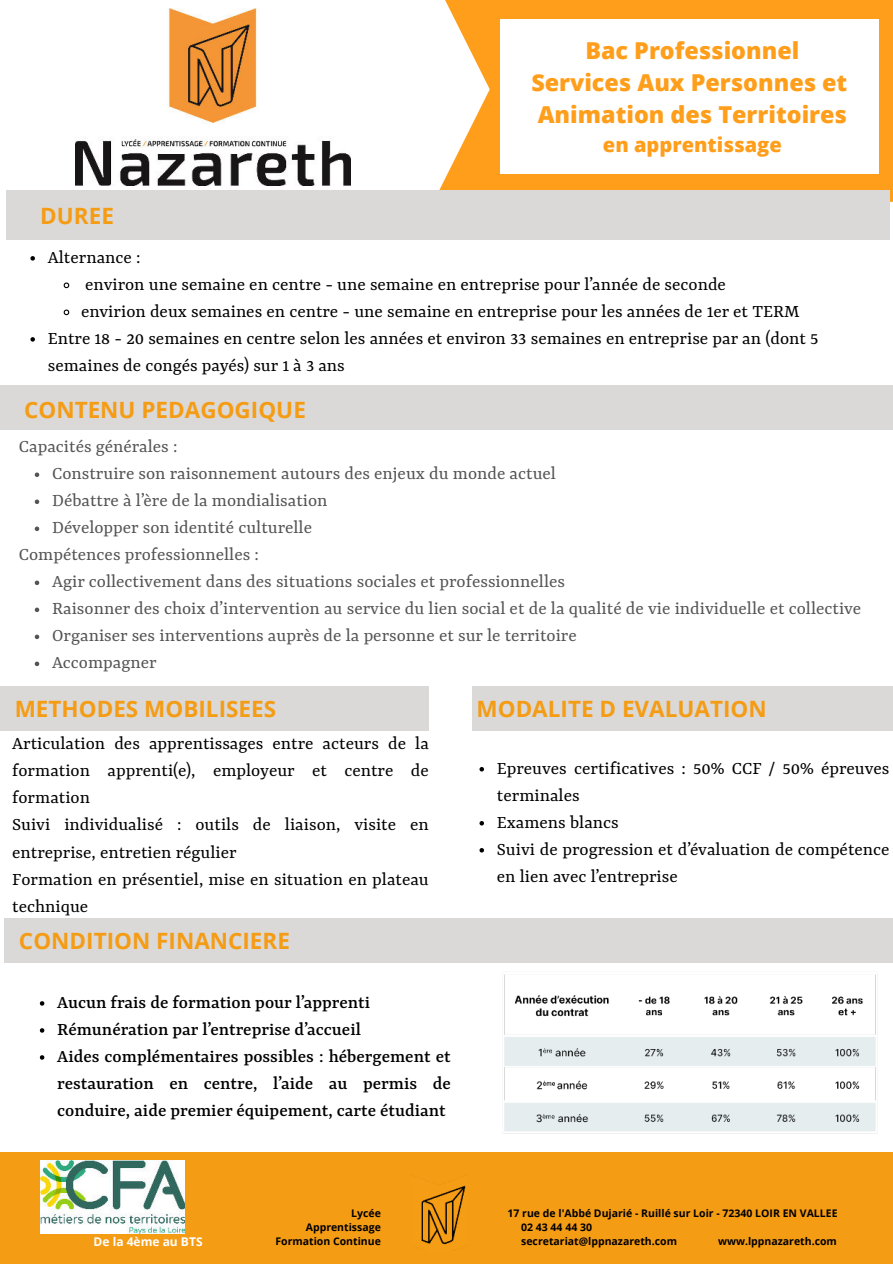
<style>
.page{position:relative;width:893px;height:1264px;background:#fff}
.page>*{position:absolute;margin:0;border:0;box-sizing:border-box;transform-origin:0 0}
.t1{font:800 23.25px/31.5px "Open Sans";color:#ff9e1b;text-align:center}
.t2{font:700 22.5px "Open Sans";color:#f59c15}
.t3{font:800 20.1px "Open Sans";color:#ff9e1b}
.t4{font:19.5px/27px "Rasa";color:#000}
.t5{font:19.5px "Rasa";color:#545454}
.t6{font:500 19.5px/27px "Rasa";color:#000}
.t7{font:700 12px "Open Sans";color:#fff}
.t8{font:700 10.5px/14px "Open Sans";color:#000;text-align:right}
</style>
<div class="page">
<img style="left:75px;top:8px;width:276px;height:177px">
<svg style="left:433px;top:0;width:459px;height:202px;fill:#ff9e1b"></svg>
<div style="left:500px;top:19px;width:378px;height:155px;background:#fff"></div>
<div style="left:0;top:1152px;width:892px;height:111px;background:#f59c15"></div>
<img style="left:40px;top:1160px;width:144px;height:73px">
<img style="left:416px;top:1175px;width:50px;height:75px">
<img style="left:503px;top:974px;width:374px;height:160px">
<div style="left:4px;top:918px;width:888px;height:44px;background:#dad9d8"></div>
<div style="left:0;top:685px;width:429px;height:45px;background:#dad9d8"></div>
<div style="left:472px;top:686px;width:420px;height:45px;background:#dad9d8"></div>
<div style="left:0;top:385px;width:892px;height:44px;background:#dad9d8"></div>
<svg style="left:35px;top:472px;width:4px;height:5px"></svg>
<svg style="left:35px;top:499px;width:4px;height:5px"></svg>
<svg style="left:35px;top:526px;width:4px;height:5px"></svg>
<svg style="left:35px;top:580px;width:4px;height:5px"></svg>
<svg style="left:35px;top:607px;width:4px;height:5px"></svg>
<svg style="left:35px;top:634px;width:4px;height:5px"></svg>
<svg style="left:35px;top:661px;width:4px;height:5px"></svg>
<div style="left:6px;top:191px;width:883px;height:48px;background:#dad9d8"></div>
<svg style="left:30px;top:256px;width:5px;height:4px"></svg>
<svg style="left:63px;top:282px;width:7px;height:7px"></svg>
<svg style="left:63px;top:309px;width:7px;height:7px"></svg>
<svg style="left:30px;top:337px;width:5px;height:4px"></svg>
<svg style="left:40px;top:1001px;width:4px;height:4px"></svg>
<svg style="left:40px;top:1028px;width:4px;height:4px"></svg>
<svg style="left:40px;top:1055px;width:4px;height:4px"></svg>
<svg style="left:479px;top:767px;width:5px;height:4px"></svg>
<svg style="left:479px;top:821px;width:5px;height:4px"></svg>
<svg style="left:479px;top:848px;width:5px;height:4px"></svg>
<p class="t1" style="left:531px;top:34px;width:317px">Bac Professionnel<br>Services Aux Personnes et<br>Animation des Territoires</p>
<p class="t3" style="left:603px;top:129px;width:180px">en apprentissage</p>
<p class="t2" style="left:40px;top:199px;width:75px">DUREE</p>
<p class="t4" style="left:48px;top:245px;width:94px">Alternance :</p>
<p class="t4" style="left:85px;top:272px;width:642px">environ une semaine en centre - une semaine en entreprise pour l’année de seconde</p>
<p class="t4" style="left:81px;top:299px;width:720px">envirion deux semaines en centre - une semaine en entreprise pour les années de 1er et TERM</p>
<p class="t4" style="left:48px;top:326px;width:772px">Entre 18 - 20 semaines en centre selon les années et environ 33 semaines en entreprise par an (dont 5</p>
<p class="t4" style="left:48px;top:353px;width:298px">semaines de congés payés) sur 1 à 3 ans</p>
<p class="t2" style="left:24px;top:394px;width:283px">CONTENU PEDAGOGIQUE</p>
<p class="t5" style="left:19px;top:435px;width:160px">Capacités générales :</p>
<p class="t5" style="left:52px;top:462px;width:505px">Construire son raisonnement autours des enjeux du monde actuel</p>
<p class="t5" style="left:52px;top:489px;width:277px">Débattre à l’ère de la mondialisation</p>
<p class="t5" style="left:52px;top:516px;width:261px">Développer son identité culturelle</p>
<p class="t5" style="left:19px;top:543px;width:241px">Compétences professionnelles :</p>
<p class="t5" style="left:52px;top:570px;width:514px">Agir collectivement dans des situations sociales et professionnelles</p>
<p class="t5" style="left:52px;top:597px;width:810px">Raisonner des choix d’intervention au service du lien social et de la qualité de vie individuelle et collective</p>
<p class="t5" style="left:52px;top:624px;width:526px">Organiser ses interventions auprès de la personne et sur le territoire</p>
<p class="t5" style="left:52px;top:651px;width:106px">Accompagner</p>
<p class="t2" style="left:15px;top:692px;width:263px">METHODES MOBILISEES</p>
<p class="t2" style="left:476px;top:693px;width:292px">MODALITE D EVALUATION</p>
<p class="t4" style="left:12px;top:731px;width:418px">Articulation des apprentissages entre acteurs de la formation apprenti(e), employeur et centre de formation<br>Suivi individualisé : outils de liaison, visite en entreprise, entretien régulier<br>Formation en présentiel, mise en situation en plateau technique</p>
<p class="t2" style="left:19px;top:924px;width:272px">CONDITION FINANCIERE</p>
<p class="t6" style="left:57px;top:989px;width:395px">Aucun frais de formation pour l’apprenti Rémunération par l’entreprise d’accueil<br>Aides complémentaires possibles : hébergement et restauration en centre, l’aide au permis de conduire, aide premier équipement, carte étudiant</p>
<p class="t4" style="left:497px;top:755px;width:394px">Epreuves certificatives : 50% CCF / 50% épreuves terminales<br>Examens blancs<br>Suivi de progression et d’évaluation de compétence en lien avec l’entreprise</p>
<p class="t7" style="left:94px;top:1233px;width:110px">De la 4ème au BTS</p>
<p class="t8" style="left:275px;top:1206px;width:107px">Lycée<br>Apprentissage<br>Formation Continue</p>
<p class="t8" style="left:521px;top:1206px;width:318px;text-align:left;text-indent:-14px">17 rue de l'Abbé Dujarié - Ruillé sur Loir - 72340 LOIR EN VALLEE<br>02 43 44 44 30<br>secretariat@lppnazareth.com</p>
<p class="t8" style="left:718px;top:1234px;width:120px">www.lppnazareth.com</p>
</div>
